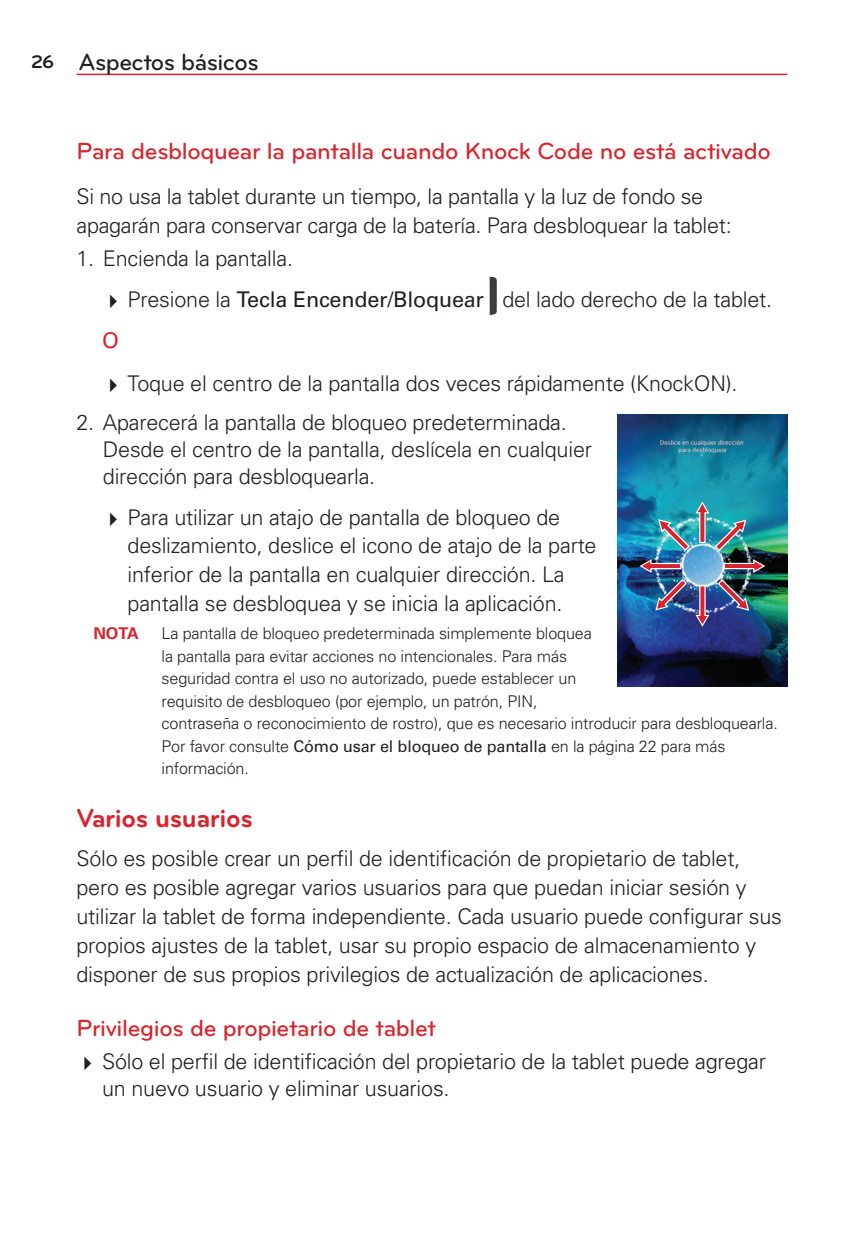
<style>
.page{position:relative;width:864px;height:1242px;background:#fff}
.page>*{position:absolute;margin:0;border:0;box-sizing:border-box;transform-origin:0 0}
.t1{font:700 27px "Bryant LG";letter-spacing:-.015em;color:#d9242d}
.t2{font:500 24.3px "Bryant LG";letter-spacing:-.015em;color:#d9242d}
.t3{font:500 24.3px "Bryant LG";letter-spacing:-.02em;color:#231f20}
.t4{font:300 21.6px/28.8px "Univers";letter-spacing:-.01em;color:#231f20}
.t5{font:21.6px "Univers";color:#d9242d}
.t6{font:300 16.2px/22.5px "Univers";letter-spacing:-.01em;color:#231f20}
.t7{font:700 16.2px "Univers";color:#d9242d}
.s1{font-weight:700;font-size:18.9px}
.s2{font-weight:400}
</style>
<div class="page">
<hr style="left:77px;top:74px;width:710px;height:1px;background:#d9242d">
<svg style="left:490px;top:277px;width:7px;height:38px"></svg>
<img style="left:617px;top:414px;width:170px;height:272px">
<img style="left:658px;top:501px;width:89px;height:51px">
<img style="left:639px;top:558px;width:49px;height:53px">
<svg style="left:694px;top:585px;width:16px;height:42px"></svg>
<img style="left:717px;top:558px;width:49px;height:53px">
<p class="t3" style="left:31px;top:53px;width:229px"><span class="s1">26</span> Aspectos básicos</p>
<p class="t2" style="left:77px;top:142px;width:696px">Para desbloquear la pantalla cuando Knock Code no está activado</p>
<p class="t4" style="left:77px;top:184px;width:657px">Si no usa la tablet durante un tiempo, la pantalla y la luz de fondo se apagarán para conservar carga de la batería. Para desbloquear la tablet:</p>
<p class="t4" style="left:77px;top:246px;width:218px">1. Encienda la pantalla.</p>
<p class="t4" style="left:128px;top:287px;width:646px">Presione la <span class="s2">Tecla Encender/Bloquear</span> del lado derecho de la tablet.</p>
<p class="t5" style="left:102px;top:332px;width:18px">O</p>
<p class="t4" style="left:128px;top:371px;width:612px">Toque el centro de la pantalla dos veces rápidamente (KnockON).</p>
<p class="t4" style="left:103px;top:411px;width:491px;line-height:27px;text-indent:-26px">2. Aparecerá la pantalla de bloqueo predeterminada.<br>Desde el centro de la pantalla, deslícela en cualquier dirección para desbloquearla.</p>
<p class="t4" style="left:128px;top:504px;width:471px">Para utilizar un atajo de pantalla de bloqueo de deslizamiento, deslice el icono de atajo de la parte inferior de la pantalla en cualquier dirección. La pantalla se desbloquea y se inicia la aplicación.</p>
<p class="t7" style="left:94px;top:628px;width:47px">NOTA</p>
<p class="t6" style="left:162px;top:624px;width:618px">La pantalla de bloqueo predeterminada simplemente bloquea<br>la pantalla para evitar acciones no intencionales. Para más<br>seguridad contra el uso no autorizado, puede establecer un<br>requisito de desbloqueo (por ejemplo, un patrón, PIN,<br>contraseña o reconocimiento de rostro), que es necesario introducir para desbloquearla.<br>Por favor consulte <span class="s2">Cómo usar el bloqueo de pantalla</span> en la página 22 para más información.</p>
<p class="t1" style="left:77px;top:809px;width:178px">Varios usuarios</p>
<p class="t4" style="left:77px;top:846px;width:707px">Sólo es posible crear un perfil de identificación de propietario de tablet, pero es posible agregar varios usuarios para que puedan iniciar sesión y utilizar la tablet de forma independiente. Cada usuario puede configurar sus propios ajustes de la tablet, usar su propio espacio de almacenamiento y disponer de sus propios privilegios de actualización de aplicaciones.</p>
<p class="t2" style="left:77px;top:1019px;width:361px">Privilegios de propietario de tablet</p>
<p class="t4" style="left:102px;top:1050px;width:665px;line-height:27px">Sólo el perfil de identificación del propietario de la tablet puede agregar un nuevo usuario y eliminar usuarios.</p>
</div>
